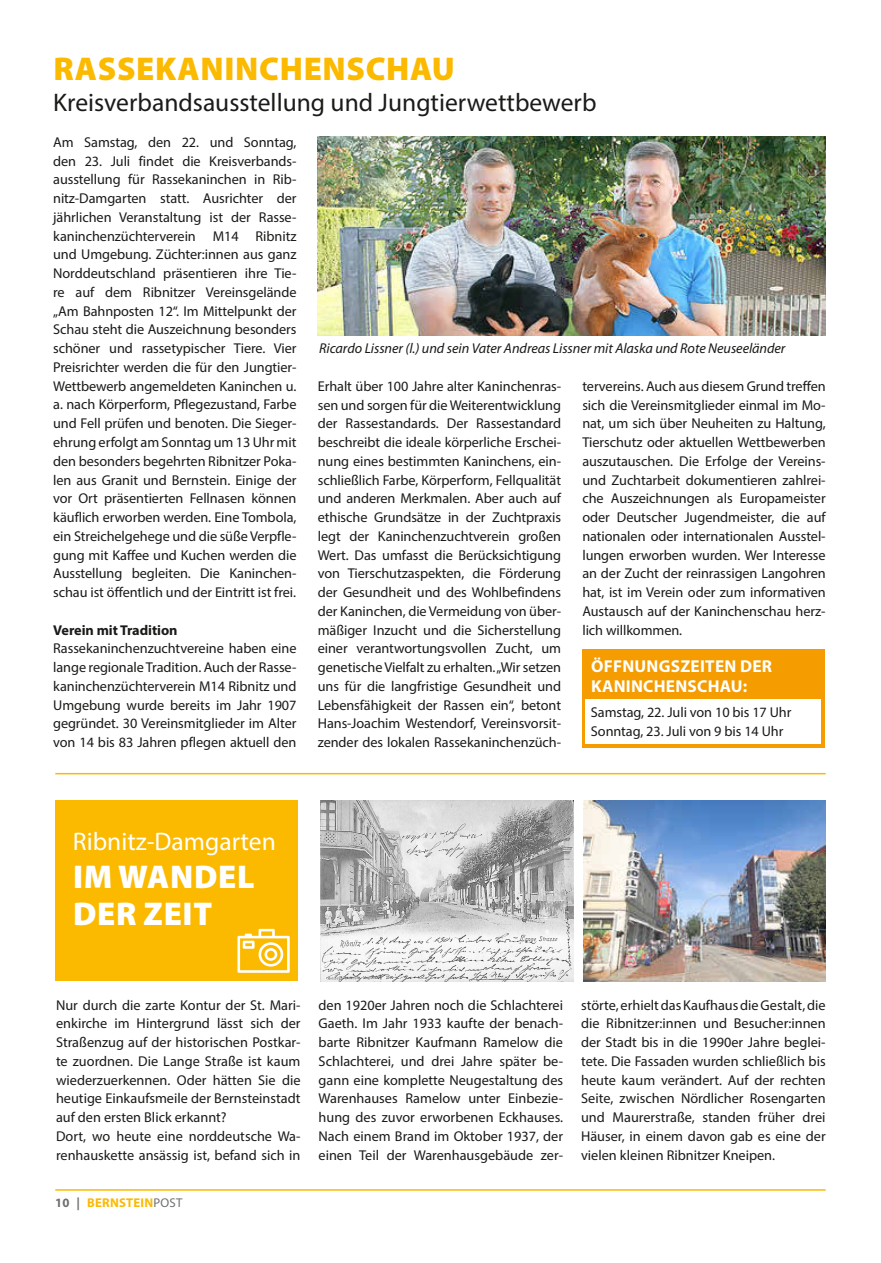
<style>
.page{position:relative;width:881px;height:1263px;background:#fff}
.page>*{position:absolute;margin:0;border:0;box-sizing:border-box;transform-origin:0 0}
.t1{font:900 33px "Myriad Pro";letter-spacing:.02em;color:#fbba00}
.t2{font:900 33px/37.5px "Myriad Pro";letter-spacing:.02em;color:#fff}
.t3{font:25.5px "Myriad Pro";color:#1a1a18}
.t4{font:25.5px "Myriad Pro";color:#fff}
.t5{font:700 17.25px/19.5px "Myriad Pro";letter-spacing:.015em;color:#fff}
.t6{font:14.25px/18.8px "Myriad Pro";color:#1a1a18;text-align:justify}
.t7{font:italic 14.25px "Myriad Pro";letter-spacing:-.005em;color:#1a1a18}
.t8{font:700 14.25px "Myriad Pro";letter-spacing:-.005em;color:#1a1a18}
.t9{font:700 12.75px "Myriad Pro";letter-spacing:.02em;color:#fbba00}
.s1{color:#6f6f6e}
.s2{font-weight:400;color:#6f6f6e}
</style>
<div class="page">
<hr style="left:55px;top:1189px;width:770px;height:2px;background:#fbba00">
<img style="left:320px;top:801px;width:253px;height:180px">
<img style="left:317px;top:136px;width:508px;height:200px">
<img style="left:583px;top:801px;width:241px;height:181px">
<hr style="left:55px;top:773px;width:770px;height:1px;background:#fbba00">
<div style="left:56px;top:800px;width:241px;height:181px;background:#fbba00"></div>
<svg style="left:237px;top:929px;width:52px;height:44px"></svg>
<div style="left:582px;top:649px;width:242px;height:99px;background:#f59c00"></div>
<div style="left:585px;top:699px;width:235px;height:45px;background:#fff"></div>
<h1 class="t1" style="left:53px;top:47px;width:403px">RASSEKANINCHENSCHAU</h1>
<h2 class="t3" style="left:53px;top:86px;width:544px">Kreisverbandsausstellung und Jungtierwettbewerb</h2>
<p class="t6" style="left:53px;top:133px;width:245px">Am Samstag, den 22. und Sonntag, den 23. Juli findet die Kreisverbands&shy;ausstellung für Rassekaninchen in Rib&shy;nitz-Damgarten statt. Ausrichter der jährlichen Veranstaltung ist der Rasse&shy;kaninchenzüchterverein M14 Ribnitz und Umgebung. Züchter:innen aus ganz Norddeutschland präsentieren ihre Tie&shy;re auf dem Ribnitzer Vereinsgelände „Am Bahnposten 12“. Im Mittelpunkt der Schau steht die Auszeichnung besonders schöner und rassetypischer Tiere. Vier Preisrichter werden die für den Jungtier-Wettbewerb angemeldeten Kaninchen u. a. nach Körperform, Pflegezustand, Farbe und Fell prüfen und benoten. Die Sieger&shy;ehrung erfolgt am Sonntag um 13 Uhr mit den besonders begehrten Ribnitzer Poka&shy;len aus Granit und Bernstein. Einige der vor Ort präsentierten Fellnasen können käuflich erworben werden. Eine Tombola, ein Streichelgehege und die süße Verpfle&shy;gung mit Kaffee und Kuchen werden die Ausstellung begleiten. Die Kaninchen&shy;schau ist öffentlich und der Eintritt ist frei.</p>
<p class="t8" style="left:53px;top:620px;width:126px">Verein mit Tradition</p>
<p class="t6" style="left:53px;top:639px;width:245px">Rassekaninchenzuchtvereine haben eine lange regionale Tradition. Auch der Rasse&shy;kaninchenzüchterverein M14 Ribnitz und Umgebung wurde bereits im Jahr 1907 gegründet. 30 Vereinsmitglieder im Alter von 14 bis 83 Jahren pflegen aktuell den</p>
<p class="t7" style="left:319px;top:340px;width:467px">Ricardo Lissner (l.) und sein Vater Andreas Lissner mit Alaska und Rote Neuseeländer</p>
<p class="t6" style="left:317px;top:376px;width:245px">Erhalt über 100 Jahre alter Kaninchenras&shy;sen und sorgen für die Weiterentwicklung der Rassestandards. Der Rassestandard beschreibt die ideale körperliche Erschei&shy;nung eines bestimmten Kaninchens, ein&shy;schließlich Farbe, Körperform, Fellqualität und anderen Merkmalen. Aber auch auf ethische Grundsätze in der Zuchtpraxis legt der Kaninchenzuchtverein großen Wert. Das umfasst die Berücksichtigung von Tierschutzaspekten, die Förderung der Gesundheit und des Wohlbefindens der Kaninchen, die Vermeidung von über&shy;mäßiger Inzucht und die Sicherstellung einer verantwortungsvollen Zucht, um genetische Vielfalt zu erhalten. „Wir setzen uns für die langfristige Gesundheit und Lebensfähigkeit der Rassen ein“, betont Hans-Joachim Westendorf, Vereinsvorsit&shy;zender des lokalen Rassekaninchenzüch-</p>
<p class="t6" style="left:582px;top:376px;width:245px">tervereins. Auch aus diesem Grund treffen sich die Vereinsmitglieder einmal im Mo&shy;nat, um sich über Neuheiten zu Haltung, Tierschutz oder aktuellen Wettbewerben auszutauschen. Die Erfolge der Vereins&shy;und Zuchtarbeit dokumentieren zahlrei&shy;che Auszeichnungen als Europameister oder Deutscher Jugendmeister, die auf nationalen oder internationalen Ausstel&shy;lungen erworben wurden. Wer Interesse an der Zucht der reinrassigen Langohren hat, ist im Verein oder zum informativen Austausch auf der Kaninchenschau herz&shy;lich willkommen.</p>
<p class="t5" style="left:590px;top:656px;width:182px">ÖFFNUNGSZEITEN DER<br>KANINCHENSCHAU:</p>
<p class="t6" style="left:590px;top:703px;width:202px">Samstag, 22. Juli von 10 bis 17 Uhr<br>Sonntag, 23. Juli von 9 bis 14 Uhr</p>
<h2 class="t4" style="left:73px;top:826px;width:205px">Ribnitz-Damgarten</h2>
<h1 class="t2" style="left:73px;top:857px;width:183px">IM WANDEL<br>DER ZEIT</h1>
<p class="t6" style="left:56px;top:995px;width:246px;text-align:left">Nur durch die zarte Kontur der St. Mari&shy;enkirche im Hintergrund lässt sich der Straßenzug auf der historischen Postkar&shy;te zuordnen. Die Lange Straße ist kaum wiederzuerkennen. Oder hätten Sie die heutige Einkaufsmeile der Bernsteinstadt auf den ersten Blick erkannt?<br>Dort, wo heute eine norddeutsche Wa&shy;renhauskette ansässig ist, befand sich in</p>
<p class="t6" style="left:318px;top:995px;width:246px">den 1920er Jahren noch die Schlachterei Gaeth. Im Jahr 1933 kaufte der benach&shy;barte Ribnitzer Kaufmann Ramelow die Schlachterei, und drei Jahre später be&shy;gann eine komplette Neugestaltung des Warenhauses Ramelow unter Einbezie&shy;hung des zuvor erworbenen Eckhauses.<br>Nach einem Brand im Oktober 1937, der einen Teil der Warenhausgebäude zer-</p>
<p class="t6" style="left:581px;top:995px;width:246px">störte, erhielt das Kaufhaus die Gestalt, die die Ribnitzer:innen und Besucher:innen der Stadt bis in die 1990er Jahre beglei&shy;tete. Die Fassaden wurden schließlich bis heute kaum verändert. Auf der rechten Seite, zwischen Nördlicher Rosengarten und Maurerstraße, standen früher drei Häuser, in einem davon gab es eine der vielen kleinen Ribnitzer Kneipen.</p>
<p class="t9" style="left:55px;top:1195px;width:129px"><span class="s1">10 |</span> BERNSTEIN<span class="s2">POST</span></p>
</div>
